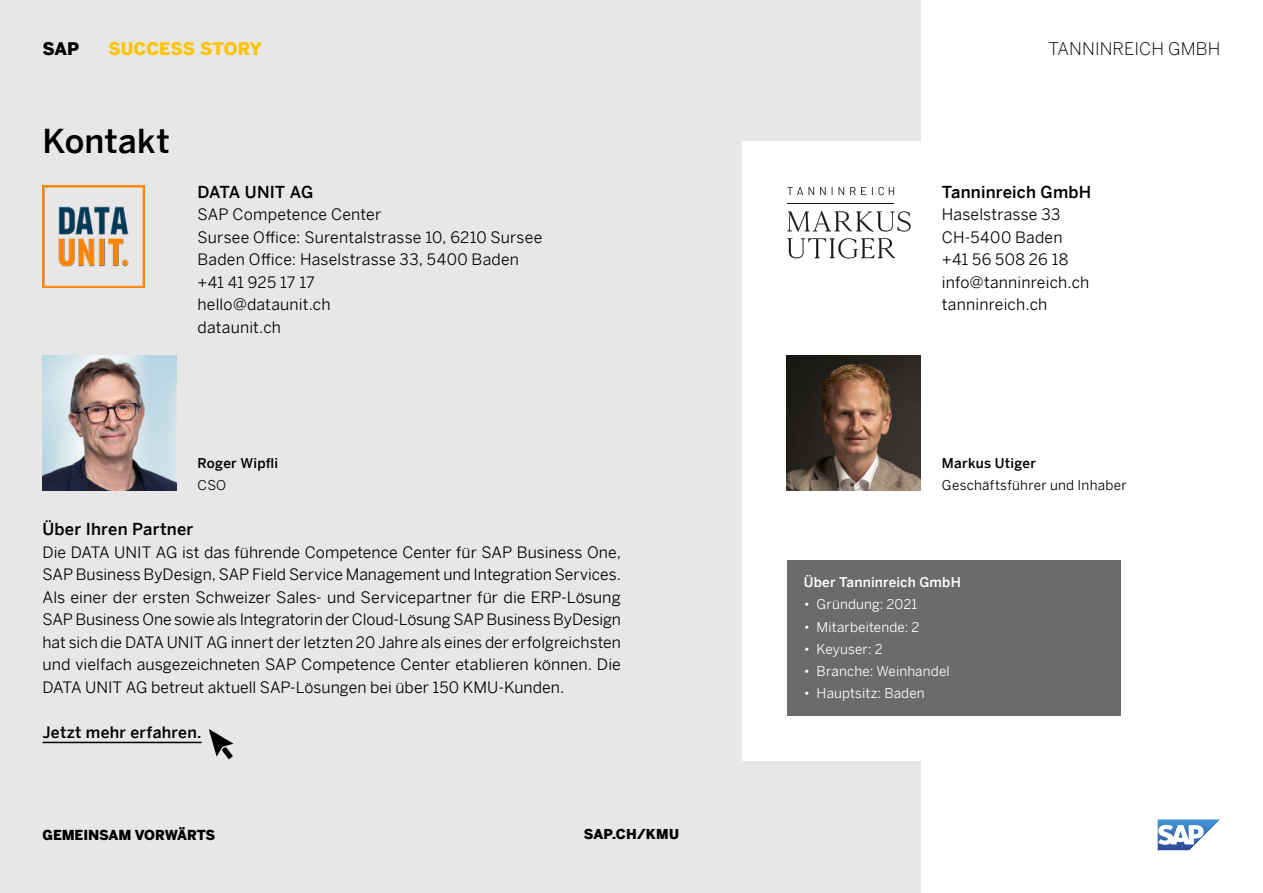
<style>
.page{position:relative;width:1263px;height:893px;background:#fff}
.page>*{position:absolute;margin:0;border:0;box-sizing:border-box;transform-origin:0 0}
.t1{font:500 33px "Benton Sans";letter-spacing:.005em;color:#000}
.t2{font:300 17.4px "Benton Sans";letter-spacing:.005em;color:#000}
.t3{font:900 17.4px "Benton Sans";color:#fdc400}
.t4{font:900 17.4px "Benton Sans";color:#000}
.t5{font:500 16.5px "Benton Sans";letter-spacing:.01em;color:#000}
.t6{font:500 16.5px "Benton Sans";letter-spacing:-.015em;color:#000}
.t7{font:15.75px/22.5px "Benton Sans";letter-spacing:.01em;color:#000}
.t8{font:500 15.75px "Benton Sans";letter-spacing:.015em;color:#000}
.t9{font:900 13.65px "Benton Sans";color:#000}
.t10{font:13.5px "Benton Sans";letter-spacing:.01em;color:#fff}
.t11{font:13.5px "Benton Sans";letter-spacing:.02em;color:#000}
.t12{font:500 13.5px "Benton Sans";letter-spacing:.02em;color:#000}
.t13{font:500 13.5px "Benton Sans";letter-spacing:.01em;color:#fff}
</style>
<div class="page">
<div style="left:0;top:0;width:921px;height:893px;background:#e7e7e7"></div>
<div style="left:742px;top:141px;width:521px;height:619px;background:#fff"></div>
<img style="left:43px;top:186px;width:101px;height:102px">
<img style="left:43px;top:355px;width:133px;height:135px">
<svg style="left:787px;top:238px;width:108px;height:20px"></svg>
<svg style="left:787px;top:211px;width:124px;height:21px"></svg>
<svg style="left:787px;top:187px;width:107px;height:8px"></svg>
<hr style="left:787px;top:203px;width:107px;height:1px;background:#181716">
<img style="left:787px;top:355px;width:134px;height:135px">
<svg style="left:209px;top:729px;width:24px;height:30px"></svg>
<hr style="left:43px;top:742px;width:159px;height:1px;background:#000">
<div style="left:787px;top:559px;width:333px;height:156px;background:#6b6b6a"></div>
<svg style="left:1157px;top:819px;width:63px;height:31px"></svg>
<p class="t4" style="left:43px;top:39px;width:38px">SAP</p>
<p class="t3" style="left:108px;top:39px;width:155px">SUCCESS STORY</p>
<p class="t2" style="left:1048px;top:39px;width:173px">TANNINREICH GMBH</p>
<h1 class="t1" style="left:43px;top:123px;width:129px">Kontakt</h1>
<p class="t6" style="left:198px;top:183px;width:117px">DATA UNIT AG</p>
<p class="t7" style="left:198px;top:204px;width:346px">SAP Competence Center<br>Sursee Office: Surentalstrasse 10, 6210 Sursee<br>Baden Office: Haselstrasse 33, 5400 Baden +41 41 925 17 17<br>hello@dataunit.ch<br>dataunit.ch</p>
<p class="t12" style="left:198px;top:451px;width:82px">Roger Wipfli</p>
<p class="t11" style="left:198px;top:479px;width:30px">CSO</p>
<p class="t5" style="left:43px;top:521px;width:152px">Über Ihren Partner</p>
<p class="t7" style="left:43px;top:541px;width:580px;text-align:justify">Die DATA UNIT AG ist das führende Competence Center für SAP Business One, SAP Business ByDesign, SAP Field Service Management und Integration Services.<br>Als einer der ersten Schweizer Sales- und Servicepartner für die ERP-Lösung SAP Business One sowie als Integratorin der Cloud-Lösung SAP Business ByDesign hat sich die DATA UNIT AG innert der letzten 20 Jahre als eines der erfolgreichsten und vielfach ausgezeichneten SAP Competence Center etablieren können. Die DATA UNIT AG betreut aktuell SAP-Lösungen bei über 150 KMU-Kunden.</p>
<p class="t8" style="left:43px;top:724px;width:161px">Jetzt mehr erfahren.</p>
<p class="t9" style="left:43px;top:827px;width:174px">GEMEINSAM VORWÄRTS</p>
<p class="t9" style="left:584px;top:826px;width:97px">SAP.CH/KMU</p>
<p class="t5" style="left:942px;top:183px;width:151px">Tanninreich GmbH</p>
<p class="t7" style="left:942px;top:204px;width:149px">Haselstrasse 33<br>CH-5400 Baden +41 56 508 26 18 info@tanninreich.ch tanninreich.ch</p>
<p class="t12" style="left:942px;top:456px;width:96px">Markus Utiger</p>
<p class="t11" style="left:942px;top:479px;width:186px">Geschäftsführer und Inhaber</p>
<p class="t13" style="left:804px;top:575px;width:158px">Über Tanninreich GmbH</p>
<p class="t10" style="left:804px;top:598px;width:115px">• Gründung: 2021</p>
<p class="t10" style="left:804px;top:620px;width:117px">• Mitarbeitende: 2</p>
<p class="t10" style="left:804px;top:642px;width:80px">• Keyuser: 2</p>
<p class="t10" style="left:804px;top:665px;width:147px">• Branche: Weinhandel</p>
<p class="t10" style="left:804px;top:687px;width:122px">• Hauptsitz: Baden</p>
</div>
